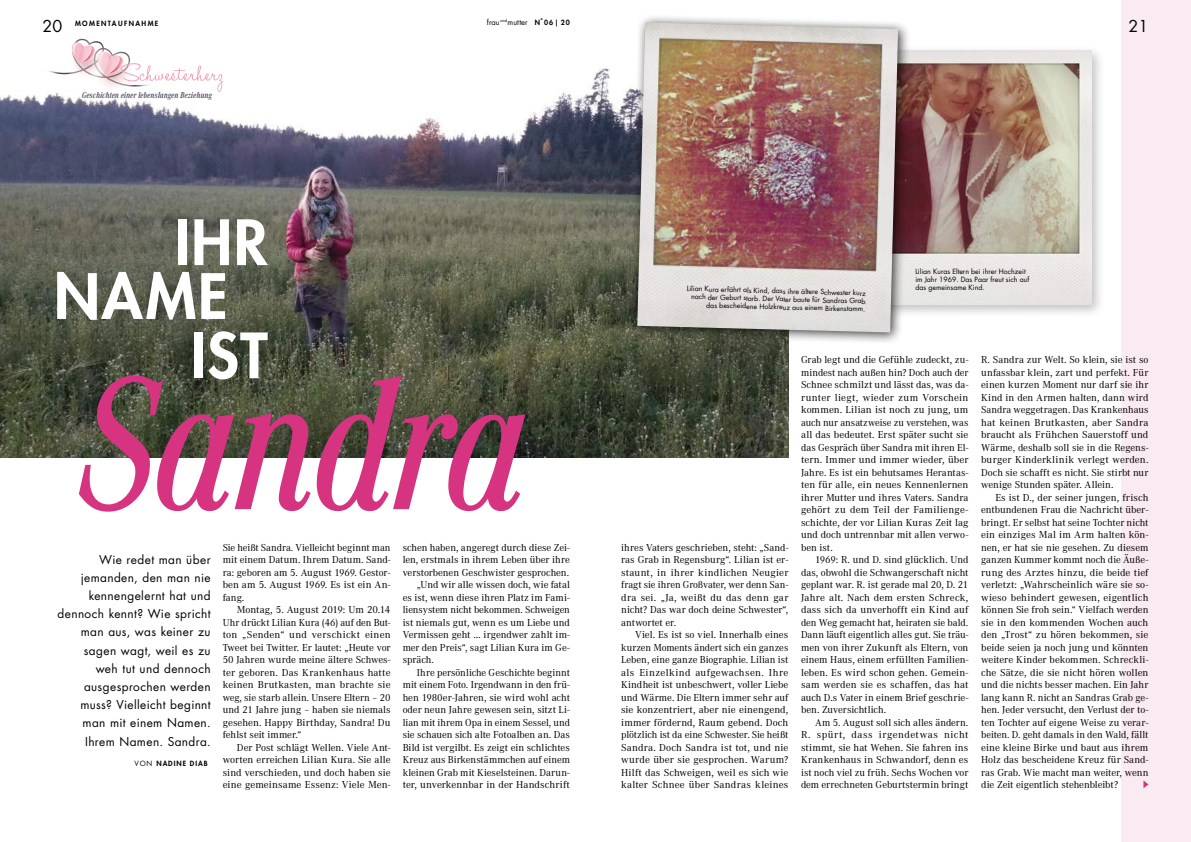
<style>
.page{position:relative;width:1191px;height:842px;background:#fff}
.page>*{position:absolute;margin:0;border:0;box-sizing:border-box;transform-origin:0 0}
.t1{font:196.7px "Corporate A Con Med Ita";letter-spacing:-.02em;color:#d63380}
.t2{font:800 60.8px/113.1px "Futura Std";letter-spacing:.025em;color:#fff}
.t3{font:16px "Futura Std";color:#000}
.t4{font:11.9px/18.2px "Futura Std";letter-spacing:.035em;color:#000;text-align:right}
.t5{font:10.5px/12.5px "Corporate A Pro";letter-spacing:-.005em;color:#000;text-align:justify}
.t6{font:8.9px "Corporate A Con Dem Ita";letter-spacing:.01em;color:#4c475b}
.t7{font:7.5px "Futura Std";letter-spacing:.01em;color:#000}
.t8{font:7px/8px "Futura Std";color:#000}
.t9{font:800 7px "Futura Std";letter-spacing:.2em;color:#000}
.t10{font:800 7px "Futura Std";letter-spacing:.13em;color:#000}
.t11{font:4.4px "Futura Std";color:#000}
.t12{font:800 3.5px "Futura Std";color:#000}
.s1{font-weight:800;font-size:7px}
.s2{font-weight:400}
</style>
<div class="page">
<div style="left:873px;top:45px;width:232px;height:274px;background:#000;opacity:.25"></div>
<img style="left:910px;top:50px;width:181px;height:255px">
<div style="left:1121px;top:0;width:70px;height:842px;background:#faebf2"></div>
<img style="left:0;top:68px;width:788px;height:389px">
<img style="left:130px;top:96px;width:20px;height:2px">
<svg style="left:33px;top:38px;width:190px;height:58px"></svg>
<svg style="left:1143px;top:780px;width:5px;height:8px"></svg>
<div style="left:629px;top:14px;width:281px;height:331px;background:#000;opacity:.75"></div>
<img style="left:637px;top:22px;width:261px;height:310px">
<p class="t7" style="left:487px;top:18px;width:15px">frau</p>
<p class="t11" style="left:500px;top:17px;width:9px">und</p>
<p class="t7" style="left:507px;top:18px;width:34px">mutter <span class="s1">N</span></p>
<p class="t12" style="left:541px;top:17px;width:3px">o</p>
<p class="t9" style="left:544px;top:18px;width:27px">06|20</p>
<h3 class="t3" style="left:43px;top:16px;width:21px">20</h3>
<h3 class="t3" style="left:1128px;top:16px;width:21px">21</h3>
<p class="t9" style="left:75px;top:19px;width:85px">MOMENTAUFNAHME</p>
<p class="t6" style="left:82px;top:89px;width:132px">Geschichten einer lebenslangen Beziehung</p>
<h2 class="t2" style="left:174px;top:186px;width:95px">IHR<br>IST</h2>
<h2 class="t2" style="left:54px;top:240px;width:175px">NAME</h2>
<h1 class="t1" style="left:76px;top:314px;width:450px">Sandra</h1>
<p class="t4" style="left:58px;top:550px;width:155px">Wie redet man über jemanden, den man nie kennengelernt hat und dennoch kennt? Wie spricht man aus, was keiner zu sagen wagt, weil es zu<br>weh tut und dennoch ausgesprochen werden muss? Vielleicht beginnt man mit einem Namen.<br>Ihrem Namen. Sandra.</p>
<p class="t10" style="left:134px;top:759px;width:75px"><span class="s2">VON</span> NADINE DIAB</p>
<p class="t5" style="left:223px;top:541px;width:169px">Sie heißt Sandra. Vielleicht beginnt man mit einem Datum. Ihrem Datum. Sand&shy;ra: geboren am 5. August 1969. Gestor&shy;ben am 5. August 1969. Es ist ein An&shy;fang.</p>
<p class="t5" style="left:223px;top:603px;width:169px;text-indent:14px">Montag, 5. August 2019: Um 20.14<br>Uhr drückt Lilian Kura (46) auf den But&shy;ton „Senden“ und verschickt einen Tweet bei Twitter. Er lautet: „Heute vor 50 Jahren wurde meine ältere Schwes&shy;ter geboren. Das Krankenhaus hatte keinen Brutkasten, man brachte sie weg, sie starb allein. Unsere Eltern – 20 und 21 Jahre jung – haben sie niemals gesehen. Happy Birthday, Sandra! Du fehlst seit immer.“</p>
<p class="t5" style="left:223px;top:741px;width:169px;text-indent:14px">Der Post schlägt Wellen. Viele Ant&shy;worten erreichen Lilian Kura. Sie alle sind verschieden, und doch haben sie eine gemeinsame Essenz: Viele Men-</p>
<p class="t5" style="left:403px;top:541px;width:169px">schen haben, angeregt durch diese Zei-</p>
<p class="t5" style="left:403px;top:553px;width:169px">len, erstmals in ihrem Leben über ihre</p>
<p class="t5" style="left:403px;top:566px;width:168px">verstorbenen Geschwister gesprochen.</p>
<p class="t5" style="left:417px;top:578px;width:155px">„Und wir alle wissen doch, wie fatal</p>
<p class="t5" style="left:403px;top:591px;width:169px">es ist, wenn diese ihren Platz im Fami-</p>
<p class="t5" style="left:403px;top:603px;width:169px">liensystem nicht bekommen. Schweigen</p>
<p class="t5" style="left:403px;top:616px;width:169px">ist niemals gut, wenn es um Liebe und</p>
<p class="t5" style="left:403px;top:628px;width:169px">Vermissen geht … irgendwer zahlt im-</p>
<p class="t5" style="left:403px;top:641px;width:169px">mer den Preis“, sagt Lilian Kura im Ge-</p>
<p class="t5" style="left:403px;top:653px;width:33px">spräch.</p>
<p class="t5" style="left:417px;top:666px;width:155px">Ihre persönliche Geschichte beginnt</p>
<p class="t5" style="left:403px;top:678px;width:169px">mit einem Foto. Irgendwann in den frü-</p>
<p class="t5" style="left:403px;top:691px;width:169px">hen 1980er-Jahren, sie wird wohl acht</p>
<p class="t5" style="left:403px;top:703px;width:169px">oder neun Jahre gewesen sein, sitzt Li-</p>
<p class="t5" style="left:403px;top:716px;width:169px">lian mit ihrem Opa in einem Sessel, und</p>
<p class="t5" style="left:403px;top:728px;width:169px">sie schauen sich alte Fotoalben an. Das</p>
<p class="t5" style="left:403px;top:741px;width:169px">Bild ist vergilbt. Es zeigt ein schlichtes</p>
<p class="t5" style="left:403px;top:753px;width:169px">Kreuz aus Birkenstämmchen auf einem</p>
<p class="t5" style="left:403px;top:766px;width:169px">kleinen Grab mit Kieselsteinen. Darun-</p>
<p class="t5" style="left:403px;top:778px;width:169px">ter, unverkennbar in der Handschrift</p>
<p class="t8" style="left:915px;top:267px;width:115px">Lilian Kuras Eltern bei ihrer Hochzeit im Jahr 1969. Das Paar freut sich auf</p>
<p class="t8" style="left:687px;top:285px;width:180px;rotate:1deg">Lilian Kura erfährt als Kind, dass ihre ältere Schwester kurz</p>
<p class="t8" style="left:915px;top:283px;width:71px">das gemeinsame Kind.</p>
<p class="t8" style="left:691px;top:293px;width:176px;text-align:right;rotate:1deg">nach der Geburt starb. Der Vater baute für Sandras Grab das bescheidene Holzkreuz aus einem Birkenstamm.</p>
<p class="t5" style="left:621px;top:541px;width:169px">ihres Vaters geschrieben, steht: „Sand&shy;ras Grab in Regensburg“. Lilian ist er&shy;staunt, in ihrer kindlichen Neugier fragt sie ihren Großvater, wer denn San&shy;dra sei. „Ja, weißt du das denn gar nicht? Das war doch deine Schwester“, antwortet er.</p>
<p class="t5" style="left:621px;top:628px;width:169px;text-indent:14px">Viel. Es ist so viel. Innerhalb eines kurzen Moments ändert sich ein ganzes Leben, eine ganze Biographie. Lilian ist als Einzelkind aufgewachsen. Ihre Kindheit ist unbeschwert, voller Liebe und Wärme. Die Eltern immer sehr auf sie konzentriert, aber nie einengend, immer fördernd, Raum gebend. Doch plötzlich ist da eine Schwester. Sie heißt Sandra. Doch Sandra ist tot, und nie wurde über sie gesprochen. Warum?<br>Hilft das Schweigen, weil es sich wie kalter Schnee über Sandras kleines</p>
<p class="t5" style="left:801px;top:353px;width:169px">Grab legt und die Gefühle zudeckt, zu&shy;mindest nach außen hin? Doch auch der Schnee schmilzt und lässt das, was da&shy;runter liegt, wieder zum Vorschein kommen. Lilian ist noch zu jung, um auch nur ansatzweise zu verstehen, was all das bedeutet. Erst später sucht sie das Gespräch über Sandra mit ihren El&shy;tern. Immer und immer wieder, über Jahre. Es ist ein behutsames Herantas&shy;ten für alle, ein neues Kennenlernen ihrer Mutter und ihres Vaters. Sandra gehört zu dem Teil der Familienge&shy;schichte, der vor Lilian Kuras Zeit lag und doch untrennbar mit allen verwo&shy;ben ist.</p>
<p class="t5" style="left:801px;top:553px;width:169px;text-indent:14px">1969: R. und D. sind glücklich. Und das, obwohl die Schwangerschaft nicht geplant war. R. ist gerade mal 20, D. 21<br>Jahre alt. Nach dem ersten Schreck, dass sich da unverhofft ein Kind auf den Weg gemacht hat, heiraten sie bald.<br>Dann läuft eigentlich alles gut. Sie träu&shy;men von ihrer Zukunft als Eltern, von einem Haus, einem erfüllten Familien&shy;leben. Es wird schon gehen. Gemein&shy;sam werden sie es schaffen, das hat auch D.s Vater in einem Brief geschrie&shy;ben. Zuversichtlich.</p>
<p class="t5" style="left:801px;top:716px;width:169px;text-indent:14px">Am 5. August soll sich alles ändern.<br>R. spürt, dass irgendetwas nicht stimmt, sie hat Wehen. Sie fahren ins Krankenhaus in Schwandorf, denn es ist noch viel zu früh. Sechs Wochen vor dem errechneten Geburtstermin bringt</p>
<p class="t5" style="left:981px;top:353px;width:169px">R. Sandra zur Welt. So klein, sie ist so unfassbar klein, zart und perfekt. Für einen kurzen Moment nur darf sie ihr Kind in den Armen halten, dann wird Sandra weggetragen. Das Krankenhaus hat keinen Brutkasten, aber Sandra braucht als Frühchen Sauerstoff und Wärme, deshalb soll sie in die Regens&shy;burger Kinderklinik verlegt werden.<br>Doch sie schafft es nicht. Sie stirbt nur wenige Stunden später. Allein.</p>
<p class="t5" style="left:981px;top:491px;width:169px;text-indent:14px">Es ist D., der seiner jungen, frisch entbundenen Frau die Nachricht über&shy;bringt. Er selbst hat seine Tochter nicht ein einziges Mal im Arm halten kön&shy;nen, er hat sie nie gesehen. Zu diesem ganzen Kummer kommt noch die Äuße&shy;rung des Arztes hinzu, die beide tief verletzt: „Wahrscheinlich wäre sie so&shy;wieso behindert gewesen, eigentlich können Sie froh sein.“ Vielfach werden sie in den kommenden Wochen auch den „Trost“ zu hören bekommen, sie beide seien ja noch jung und könnten weitere Kinder bekommen. Schreckli&shy;che Sätze, die sie nicht hören wollen und die nichts besser machen. Ein Jahr lang kann R. nicht an Sandras Grab ge&shy;hen. Jeder versucht, den Verlust der to&shy;ten Tochter auf eigene Weise zu verar&shy;beiten. D. geht damals in den Wald, fällt eine kleine Birke und baut aus ihrem Holz das bescheidene Kreuz für Sand&shy;ras Grab. Wie macht man weiter, wenn die Zeit eigentlich stehenbleibt?</p>
</div>
